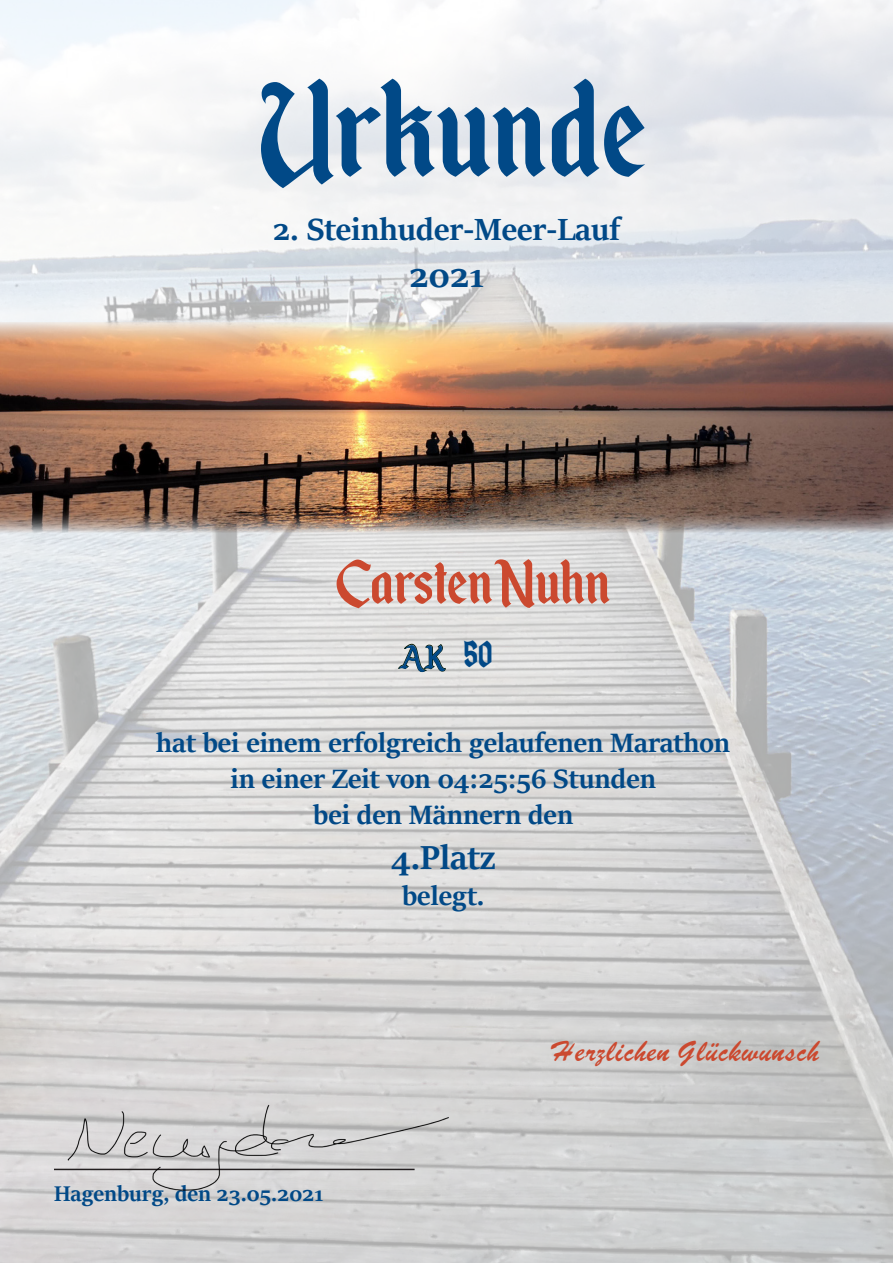
<style>
.page{position:relative;width:893px;height:1263px;background:#fff}
.page>*{position:absolute;margin:0;border:0;box-sizing:border-box;transform-origin:0 0}
.t1{font:165px "Enchanted Land";color:#014987}
.t2{font:75px "Enchanted Land";color:#cb492f}
.t3{font:700 39px "Sitka Banner";color:#014987}
.t4{font:700 37.5px "Sitka Banner";color:#014987}
.t5{font:36px "Enchanted Land";color:#014987}
.t6{font:700 34.5px "Sitka Banner";color:#014987}
.t7{font:700 30px "Sitka Banner";color:#014987}
.t8{font:25.5px "Brussels";color:#cb492f}
.t9{font:700 24px "Sitka Banner";color:#014987}
.s1{font-size:45px}
</style>
<div class="page">
<img style="left:0;top:0;width:893px;height:1263px">
<svg style="left:397px;top:644px;width:49px;height:28px"></svg>
<img style="left:18px;top:904px;width:456px;height:322px">
<img style="left:0;top:322px;width:893px;height:210px">
<p class="t1" style="left:259px;top:35px;width:389px">Urkunde</p>
<p class="t6" style="left:273px;top:204px;width:349px">2. Steinhuder-Meer-Lauf</p>
<p class="t3" style="left:409px;top:247px;width:77px">2021</p>
<p class="t2" style="left:336px;top:539px;width:276px">Carsten Nuhn</p>
<p class="t5" style="left:400px;top:636px;width:95px">AK <span class="s1">50</span></p>
<p class="t7" style="left:156px;top:721px;width:575px">hat bei einem erfolgreich gelaufenen Marathon</p>
<p class="t7" style="left:231px;top:757px;width:427px">in einer Zeit von 04:25:56 Stunden</p>
<p class="t7" style="left:313px;top:793px;width:261px">bei den Männern den</p>
<p class="t4" style="left:391px;top:830px;width:106px">4.Platz</p>
<p class="t7" style="left:402px;top:874px;width:84px">belegt.</p>
<p class="t9" style="left:54px;top:1176px;width:271px">Hagenburg, den 23.05.2021</p>
<p class="t8" style="left:551px;top:1031px;width:270px">Herzlichen Glückwunsch</p>
</div>
